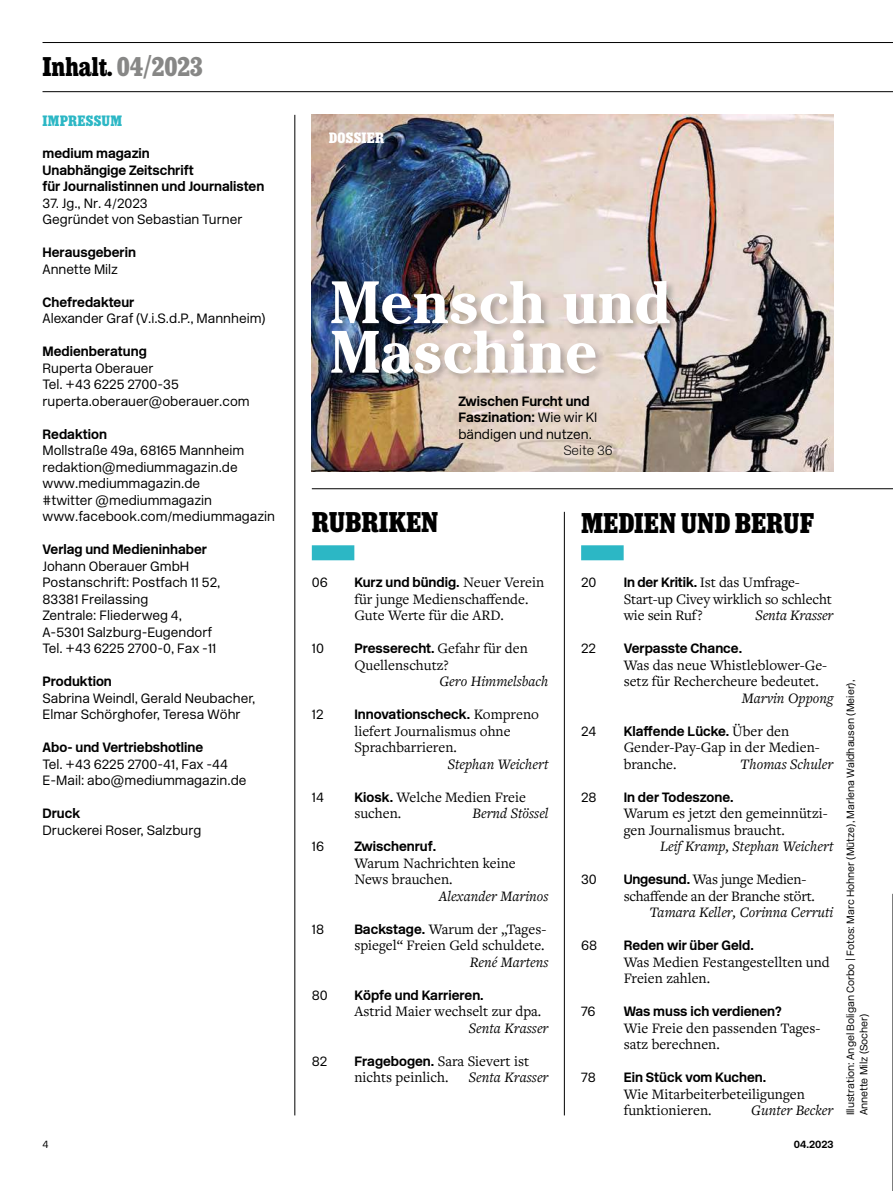
<style>
.page{position:relative;width:893px;height:1191px;background:#fff}
.page>*{position:absolute;margin:0;border:0;box-sizing:border-box;transform-origin:0 0}
.t1{font:700 59.4px/49.5px "Cheltenham ITC Pro";color:#fff}
.t2{font:700 28.5px "Sunday Clarendon";color:#000}
.t3{font:700 27px "Sunday Clarendon";color:#000}
.t4{font:15px/16.5px "Freight Text Pro";color:#000}
.t5{font:italic 15px "Freight Text Pro";color:#000}
.t6{font:700 15px "Sunday Clarendon";letter-spacing:.02em;color:#2cb7c5}
.t7{font:700 15px "Sunday Clarendon";letter-spacing:.02em;color:#fff}
.t8{font:300 13.5px/16.5px "New Rail Alphabet";color:#000}
.t9{font:700 13.5px/16.5px "New Rail Alphabet";color:#000}
.t10{font:13.5px "New Rail Alphabet White";color:#000}
.t11{font:300 10.5px/13.5px "New Rail Alphabet";color:#000}
.t12{font:700 10.5px "New Rail Alphabet";color:#000}
.s1{color:#878786}
.s2{font-weight:300}
.s3{font-family:"Freight Text Pro";font-weight:400;font-size:15px}
.s4{font-family:"New Rail Alphabet";font-weight:700;font-size:13.5px}
</style>
<div class="page">
<hr style="left:43px;top:42px;width:850px;height:1px;background:#000">
<hr style="left:43px;top:91px;width:850px;height:1px;background:#000">
<div style="left:312px;top:545px;width:42px;height:15px;background:#2cb7c5"></div>
<div style="left:581px;top:545px;width:43px;height:15px;background:#2cb7c5"></div>
<hr style="left:295px;top:115px;width:1px;height:1000px;background:#000">
<hr style="left:564px;top:512px;width:1px;height:603px;background:#000">
<hr style="left:312px;top:488px;width:581px;height:1px;background:#000">
<img style="left:312px;top:115px;width:521px;height:357px">
<svg style="left:892px;top:894px;width:1px;height:297px"></svg>
<div style="left:329px;top:279px;width:350px;height:104px;background:#000;opacity:.25"></div>
<h3 class="t3" style="left:43px;top:55px;width:162px">Inhalt. <span class="s1">04/2023</span></h3>
<p class="t6" style="left:43px;top:114px;width:81px">IMPRESSUM</p>
<p class="t9" style="left:43px;top:146px;width:223px">medium magazin<br>Unabhängige Zeitschrift<br>für Journalistinnen und Journalisten</p>
<p class="t8" style="left:43px;top:195px;width:201px">37. Jg., Nr. 4/2023<br>Gegründet von Sebastian Turner</p>
<p class="t9" style="left:43px;top:245px;width:95px">Herausgeberin</p>
<p class="t8" style="left:43px;top:261px;width:77px">Annette Milz</p>
<p class="t9" style="left:43px;top:295px;width:93px">Chefredakteur</p>
<p class="t8" style="left:43px;top:311px;width:225px">Alexander Graf (V.i.S.d.P., Mannheim)</p>
<p class="t9" style="left:43px;top:344px;width:106px">Medienberatung</p>
<p class="t8" style="left:43px;top:360px;width:209px">Ruperta Oberauer<br>Tel. +43 6225 2700-35 ruperta.oberauer@oberauer.com</p>
<p class="t9" style="left:43px;top:427px;width:66px">Redaktion</p>
<p class="t8" style="left:43px;top:443px;width:234px">Mollstraße 49a, 68165 Mannheim redaktion@mediummagazin.de www.mediummagazin.de<br>#twitter @mediummagazin www.facebook.com/mediummagazin</p>
<p class="t9" style="left:43px;top:542px;width:166px">Verlag und Medieninhaber</p>
<p class="t8" style="left:43px;top:558px;width:179px">Johann Oberauer GmbH<br>Postanschrift: Postfach 11 52,<br>83381 Freilassing<br>Zentrale: Fliederweg 4,<br>A-5301 Salzburg-Eugendorf<br>Tel. +43 6225 2700-0, Fax -11</p>
<p class="t9" style="left:43px;top:674px;width:71px">Produktion</p>
<p class="t8" style="left:43px;top:690px;width:214px">Sabrina Weindl, Gerald Neubacher,<br>Elmar Schörghofer, Teresa Wöhr</p>
<p class="t9" style="left:43px;top:740px;width:162px">Abo- und Vertriebshotline</p>
<p class="t8" style="left:43px;top:756px;width:205px">Tel. +43 6225 2700-41, Fax -44<br>E-Mail: abo@mediummagazin.de</p>
<p class="t9" style="left:43px;top:806px;width:39px">Druck</p>
<p class="t8" style="left:43px;top:822px;width:160px">Druckerei Roser, Salzburg</p>
<p class="t7" style="left:329px;top:131px;width:57px">DOSSIER</p>
<h1 class="t1" style="left:330px;top:278px;width:344px">Mensch und<br>Maschine</h1>
<p class="t9" style="left:458px;top:394px;width:141px">Zwischen Furcht und<br>Faszination: <span class="s2">Wie wir KI bändigen und nutzen.</span></p>
<p class="t10" style="left:563px;top:443px;width:51px">Seite 36</p>
<h2 class="t2" style="left:312px;top:510px;width:128px">RUBRIKEN</h2>
<h2 class="t2" style="left:581px;top:511px;width:234px">MEDIEN UND BERUF</h2>
<p class="t8" style="left:312px;top:575px;width:18px">06</p>
<p class="t9" style="left:354px;top:575px;width:191px">Kurz und bündig. <span class="s3">Neuer Verein</span></p>
<p class="t4" style="left:354px;top:591px;width:176px">für junge Medienschaffende.<br>Gute Werte für die ARD.</p>
<p class="t8" style="left:312px;top:641px;width:14px">10</p>
<p class="t9" style="left:354px;top:641px;width:175px">Presserecht. <span class="s3">Gefahr für den</span></p>
<p class="t4" style="left:354px;top:657px;width:96px">Quellenschutz?</p>
<p class="t5" style="left:439px;top:676px;width:111px">Gero Himmelsbach</p>
<p class="t8" style="left:312px;top:707px;width:13px">12</p>
<p class="t9" style="left:354px;top:707px;width:186px">Innovationscheck. <span class="s3">Kompreno</span></p>
<p class="t4" style="left:354px;top:723px;width:158px">liefert Journalismus ohne<br>Sprachbarrieren.</p>
<p class="t5" style="left:448px;top:758px;width:102px">Stephan Weichert</p>
<p class="t8" style="left:312px;top:789px;width:14px">14</p>
<p class="t4" style="left:354px;top:789px;width:173px"><span class="s4">Kiosk.</span> Welche Medien Freie suchen.</p>
<p class="t5" style="left:472px;top:808px;width:78px">Bernd Stössel</p>
<p class="t8" style="left:312px;top:839px;width:14px">16</p>
<p class="t9" style="left:354px;top:839px;width:83px">Zwischenruf.</p>
<p class="t4" style="left:354px;top:855px;width:163px">Warum Nachrichten keine<br>News brauchen.</p>
<p class="t5" style="left:439px;top:890px;width:111px">Alexander Marinos</p>
<p class="t8" style="left:312px;top:921px;width:14px">18</p>
<p class="t4" style="left:354px;top:921px;width:193px"><span class="s4">Backstage.</span> Warum der „Tages&shy;spiegel“ Freien Geld schuldete.</p>
<p class="t5" style="left:470px;top:956px;width:80px">René Martens</p>
<p class="t8" style="left:312px;top:987px;width:18px">80</p>
<p class="t9" style="left:354px;top:988px;width:131px">Köpfe und Karrieren.</p>
<p class="t4" style="left:354px;top:1004px;width:188px">Astrid Maier wechselt zur dpa.</p>
<p class="t5" style="left:469px;top:1022px;width:81px">Senta Krasser</p>
<p class="t8" style="left:312px;top:1053px;width:17px">82</p>
<p class="t4" style="left:354px;top:1053px;width:176px"><span class="s4">Fragebogen.</span> Sara Sievert ist nichts peinlich.</p>
<p class="t5" style="left:469px;top:1072px;width:81px">Senta Krasser</p>
<p class="t8" style="left:581px;top:575px;width:17px">20</p>
<p class="t4" style="left:624px;top:575px;width:210px"><span class="s4">In der Kritik.</span> Ist das Umfrage-<br>Start-up Civey wirklich so schlecht wie sein Ruf?</p>
<p class="t5" style="left:755px;top:610px;width:79px">Senta Krasser</p>
<p class="t8" style="left:581px;top:641px;width:16px">22</p>
<p class="t9" style="left:624px;top:641px;width:120px">Verpasste Chance.</p>
<p class="t4" style="left:624px;top:657px;width:205px">Was das neue Whistleblower-Ge&shy;setz für Rechercheure bedeutet.</p>
<p class="t5" style="left:742px;top:692px;width:93px">Marvin Oppong</p>
<p class="t8" style="left:581px;top:723px;width:17px">24</p>
<p class="t9" style="left:624px;top:724px;width:167px">Klaffende Lücke. <span class="s3">Über den</span></p>
<p class="t4" style="left:624px;top:740px;width:198px">Gender- Pay-Gap in der Medien&shy;branche.</p>
<p class="t5" style="left:740px;top:758px;width:95px">Thomas Schuler</p>
<p class="t8" style="left:581px;top:789px;width:17px">28</p>
<p class="t9" style="left:624px;top:790px;width:111px">In der Todeszone.</p>
<p class="t4" style="left:624px;top:806px;width:206px">Warum es jetzt den gemeinnützi&shy;gen Journalismus braucht.</p>
<p class="t5" style="left:660px;top:841px;width:175px">Leif Kramp, Stephan Weichert</p>
<p class="t8" style="left:581px;top:872px;width:17px">30</p>
<p class="t4" style="left:624px;top:872px;width:193px"><span class="s4">Ungesund.</span> Was junge Medien&shy;schaffende an der Branche stört.</p>
<p class="t5" style="left:649px;top:907px;width:185px">Tamara Keller, Corinna Cerruti</p>
<p class="t8" style="left:581px;top:938px;width:18px">68</p>
<p class="t9" style="left:624px;top:938px;width:132px">Reden wir über Geld.</p>
<p class="t4" style="left:624px;top:954px;width:208px">Was Medien Festangestellten und<br>Freien zahlen.</p>
<p class="t8" style="left:581px;top:1004px;width:16px">76</p>
<p class="t9" style="left:624px;top:1004px;width:160px">Was muss ich verdienen?</p>
<p class="t4" style="left:624px;top:1020px;width:198px">Wie Freie den passenden Tages&shy;satz berechnen.</p>
<p class="t8" style="left:581px;top:1070px;width:16px">78</p>
<p class="t9" style="left:624px;top:1070px;width:144px">Ein Stück vom Kuchen.</p>
<p class="t4" style="left:624px;top:1086px;width:183px">Wie Mitarbeiterbeteiligungen funktionieren.</p>
<p class="t5" style="left:751px;top:1105px;width:84px">Gunter Becker</p>
<p class="t11" style="left:43px;top:1138px;width:8px">4</p>
<p class="t12" style="left:794px;top:1138px;width:41px">04.2023</p>
<p class="t11" style="left:844px;top:1115px;width:437px;rotate:-90deg">Illustration: Angel Boligan Corbo | Fotos: Marc Hohner (Mütze), Marlena Waldhausen (Meier),<br>Annette Milz (Socher)</p>
</div>
